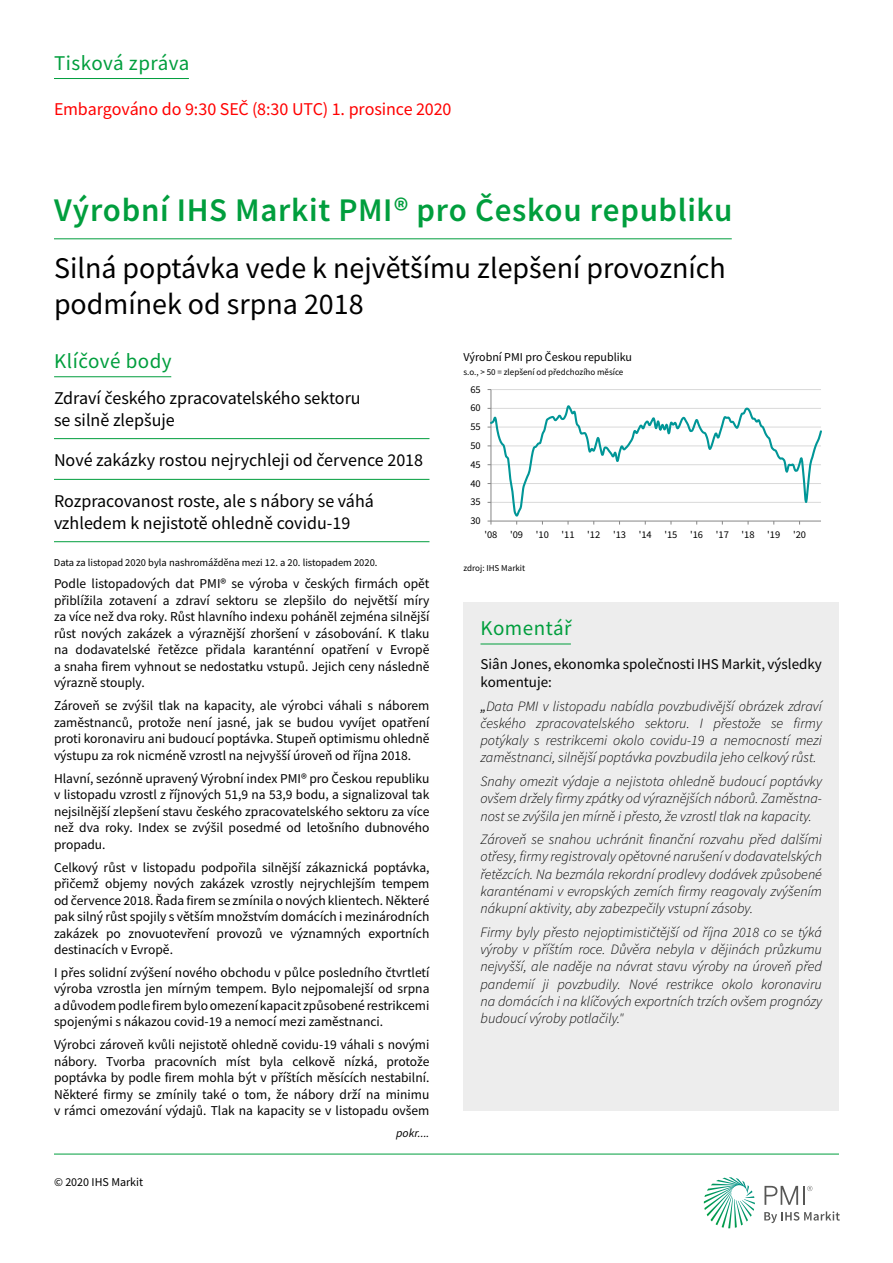
<style>
.page{position:relative;width:893px;height:1263px;background:#fff}
.page>*{position:absolute;margin:0;border:0;box-sizing:border-box;transform-origin:0 0}
.t1{font:600 33px "Source Sans Pro";letter-spacing:.02em;color:#009e3d}
.t2{font:30px/36px "Source Sans Pro";color:#000}
.t3{font:21px "Source Sans Pro";letter-spacing:.025em;color:#009e3d}
.t4{font:18px/21.6px "Source Sans Pro";color:#000}
.t5{font:18px "Source Sans Pro";letter-spacing:-.005em;color:#f00}
.t6{font:15px/18px "Source Sans Pro";color:#000}
.t7{font:italic 300 14.25px/17.2px "Source Sans Pro";color:#000;text-align:justify}
.t8{font:13.5px/16.5px "Source Sans Pro";color:#000;text-align:justify}
.t9{font:12px "Source Sans Pro";color:#000}
.t10{font:italic 12px "Source Sans Pro";color:#000}
.t11{font:10.5px "Source Sans Pro";color:#000}
.t12{font:10.35px "Source Sans Pro";letter-spacing:-.005em;color:#000}
.t13{font:9px "Source Sans Pro";color:#000}
.s1{font-weight:400}
</style>
<div class="page">
<svg style="left:704px;top:1177px;width:51px;height:51px"></svg>
<svg style="left:764px;top:1211px;width:76px;height:12px"></svg>
<svg style="left:764px;top:1186px;width:48px;height:19px"></svg>
<hr style="left:54px;top:1154px;width:785px;height:1px;background:#009e3d">
<hr style="left:491px;top:389px;width:330px;height:1px;background:#d9d9d9">
<hr style="left:491px;top:390px;width:1px;height:131px;background:#868686">
<svg style="left:488px;top:403px;width:334px;height:121px"></svg>
<hr style="left:54px;top:376px;width:117px;height:1px;background:#009e3d">
<hr style="left:54px;top:78px;width:135px;height:1px;background:#009e3d">
<hr style="left:54px;top:238px;width:678px;height:1px;background:#009e3d">
<hr style="left:54px;top:438px;width:375px;height:1px;background:#009e3d">
<hr style="left:54px;top:479px;width:375px;height:1px;background:#009e3d">
<hr style="left:54px;top:541px;width:375px;height:1px;background:#009e3d">
<div style="left:463px;top:602px;width:376px;height:56px;background:#ededed"></div>
<hr style="left:480px;top:644px;width:91px;height:1px;background:#009e3d">
<div style="left:463px;top:658px;width:376px;height:453px;background:#ededed"></div>
<h3 class="t3" style="left:54px;top:49px;width:137px">Tisková zpráva</h3>
<h3 class="t5" style="left:54px;top:98px;width:399px">Embargováno do 9:30 SEČ (8:30 UTC) 1. prosince 2020</h3>
<h1 class="t1" style="left:54px;top:189px;width:680px">Výrobní IHS Markit PMI® pro Českou republiku</h1>
<h2 class="t2" style="left:54px;top:250px;width:673px">Silná poptávka vede k největšímu zlepšení provozních podmínek od srpna 2018</h2>
<h3 class="t3" style="left:54px;top:348px;width:119px">Klíčové body</h3>
<p class="t9" style="left:463px;top:350px;width:170px">Výrobní PMI pro Českou republiku</p>
<p class="t13" style="left:463px;top:366px;width:161px">s.o., &gt; 50 = zlepšení od předchozího měsíce</p>
<h3 class="t4" style="left:54px;top:387px;width:308px">Zdraví českého zpracovatelského sektoru se silně zlepšuje</h3>
<h3 class="t4" style="left:54px;top:449px;width:371px">Nové zakázky rostou nejrychleji od července 2018</h3>
<h3 class="t4" style="left:54px;top:490px;width:321px">Rozpracovanost roste, ale s nábory se váhá vzhledem k nejistotě ohledně covidu-19</h3>
<p class="t11" style="left:54px;top:555px;width:325px">Data za listopad 2020 byla nashromážděna mezi 12. a 20. listopadem 2020.</p>
<p class="t8" style="left:54px;top:576px;width:377px">Podle listopadových dat PMI® se výroba v českých firmách opět přiblížila zotavení a zdraví sektoru se zlepšilo do největší míry za více než dva roky. Růst hlavního indexu poháněl zejména silnější růst nových zakázek a výraznější zhoršení v zásobování. K tlaku na dodavatelské řetězce přidala karanténní opatření v Evropě a snaha firem vyhnout se nedostatku vstupů. Jejich ceny následně výrazně stouply.</p>
<p class="t8" style="left:54px;top:697px;width:377px">Zároveň se zvýšil tlak na kapacity, ale výrobci váhali s náborem zaměstnanců, protože není jasné, jak se budou vyvíjet opatření proti koronaviru ani budoucí poptávka. Stupeň optimismu ohledně výstupu za rok nicméně vzrostl na nejvyšší úroveň od října 2018.</p>
<p class="t8" style="left:54px;top:770px;width:377px">Hlavní, sezónně upravený Výrobní index PMI® pro Českou republiku v listopadu vzrostl z říjnových 51,9 na 53,9 bodu, a signalizoval tak nejsilnější zlepšení stavu českého zpracovatelského sektoru za více než dva roky. Index se zvýšil posedmé od letošního dubnového propadu.</p>
<p class="t8" style="left:54px;top:859px;width:377px">Celkový růst v listopadu podpořila silnější zákaznická poptávka, přičemž objemy nových zakázek vzrostly nejrychlejším tempem od července 2018. Řada firem se zmínila o nových klientech. Některé pak silný růst spojily s větším množstvím domácích i mezinárodních zakázek po znovuotevření provozů ve významných exportních destinacích v Evropě.</p>
<p class="t8" style="left:54px;top:964px;width:377px">I přes solidní zvýšení nového obchodu v půlce posledního čtvrtletí výroba vzrostla jen mírným tempem. Bylo nejpomalejší od srpna a důvodem podle firem bylo omezení kapacit způsobené restrikcemi spojenými s nákazou covid-19 a nemocí mezi zaměstnanci.</p>
<p class="t8" style="left:54px;top:1036px;width:377px">Výrobci zároveň kvůli nejistotě ohledně covidu-19 váhali s novými nábory. Tvorba pracovních míst byla celkově nízká, protože poptávka by podle firem mohla být v příštích měsících nestabilní.<br>Některé firmy se zmínily také o tom, že nábory drží na minimu v rámci omezování výdajů. Tlak na kapacity se v listopadu ovšem</p>
<p class="t9" style="left:54px;top:1175px;width:91px">© 2020 IHS Markit</p>
<p class="t10" style="left:396px;top:1124px;width:35px">pokr....</p>
<p class="t12" style="left:470px;top:382px;width:12px">65</p>
<p class="t12" style="left:470px;top:401px;width:12px">60</p>
<p class="t12" style="left:470px;top:420px;width:12px">55</p>
<p class="t12" style="left:470px;top:439px;width:12px">50</p>
<p class="t12" style="left:470px;top:458px;width:12px">45</p>
<p class="t12" style="left:470px;top:476px;width:12px">40</p>
<p class="t12" style="left:470px;top:495px;width:12px">35</p>
<p class="t12" style="left:470px;top:514px;width:12px">30</p>
<p class="t12" style="left:484px;top:528px;width:323px">'08 '09 '10 '11 '12 '13 '14 '15 '16 '17 '18 '19 '20</p>
<p class="t13" style="left:463px;top:562px;width:63px">zdroj: IHS Markit</p>
<h3 class="t3" style="left:480px;top:615px;width:92px">Komentář</h3>
<p class="t6" style="left:480px;top:655px;width:343px">Siân Jones, ekonomka společnosti IHS Markit, výsledky komentuje:</p>
<p class="t7" style="left:480px;top:697px;width:343px"><span class="s1">„</span>Data PMI v listopadu nabídla povzbudivější obrázek zdraví českého zpracovatelského sektoru. I přestože se firmy potýkaly s restrikcemi okolo covidu-19 a nemocností mezi zaměstnanci, silnější poptávka povzbudila jeho celkový růst.</p>
<p class="t7" style="left:480px;top:773px;width:343px">Snahy omezit výdaje a nejistota ohledně budoucí poptávky ovšem držely firmy zpátky od výraznějších náborů. Zaměstna&shy;nost se zvýšila jen mírně i přesto, že vzrostl tlak na kapacity.</p>
<p class="t7" style="left:480px;top:831px;width:343px">Zároveň se snahou uchránit finanční rozvahu před dalšími otřesy, firmy registrovaly opětovné narušení v dodavatelských řetězcích. Na bezmála rekordní prodlevy dodávek způsobené karanténami v evropských zemích firmy reagovaly zvýšením nákupní aktivity, aby zabezpečily vstupní zásoby.</p>
<p class="t7" style="left:480px;top:923px;width:343px">Firmy byly přesto nejoptimističtější od října 2018 co se týká výroby v příštím roce. Důvěra nebyla v dějinách průzkumu nejvyšší, ale naděje na návrat stavu výroby na úroveň před pandemií ji povzbudily. Nové restrikce okolo koronaviru na domácích i na klíčových exportních trzích ovšem prognózy budoucí výroby potlačily."</p>
</div>
